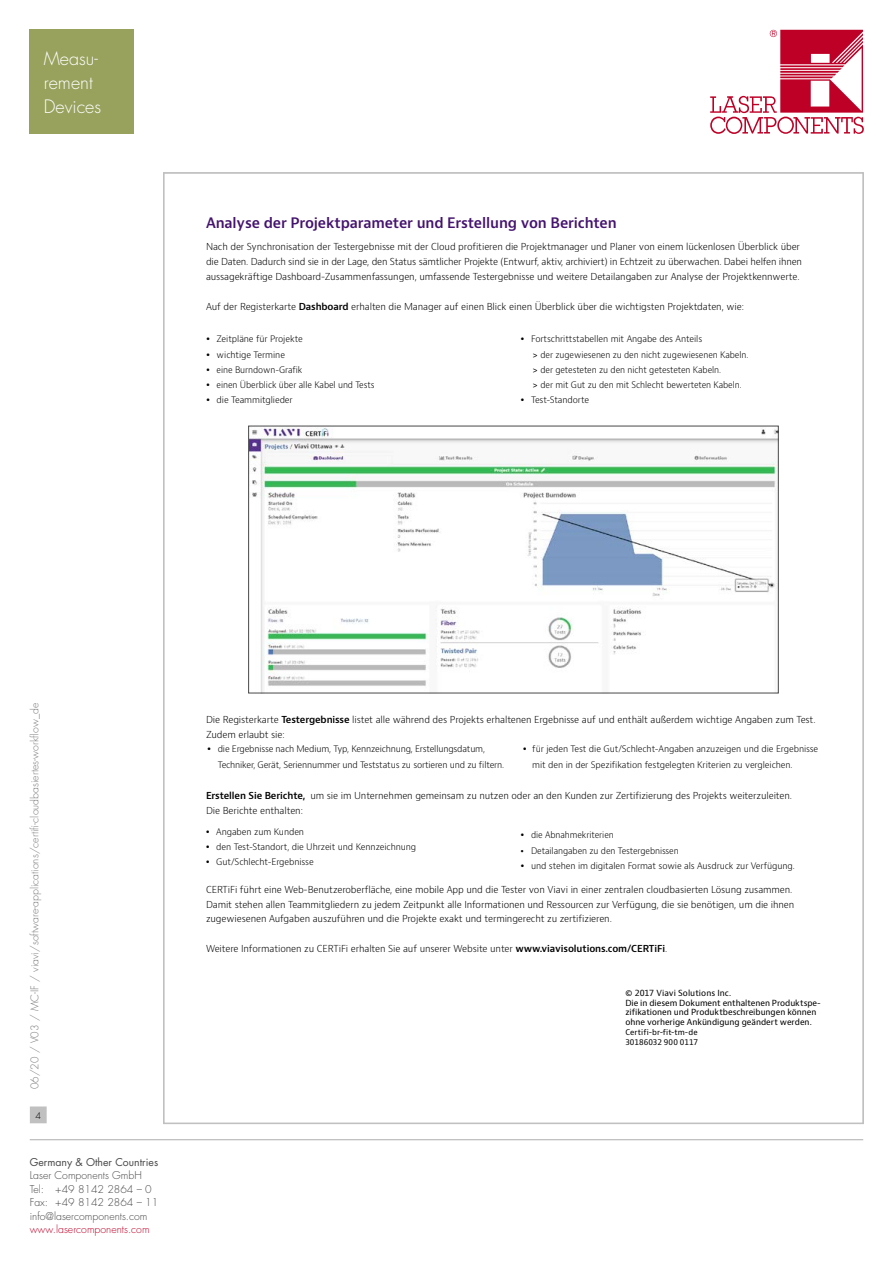
<style>
.page{position:relative;width:893px;height:1263px;background:#fff}
.page>*{position:absolute;margin:0;border:0;box-sizing:border-box;transform-origin:0 0}
.t1{font:300 18px/24px "Futura Std";color:#fff}
.t2{font:600 14.1px "Bernino Sans";letter-spacing:-.01em;color:#44136e}
.t3{font:300 10.5px "Futura Std";color:#7c7c7c}
.t4{font:300 10.5px/13.5px "Futura Std";color:#484848}
.t5{font:300 10.5px "Futura Std";color:#be0027}
.t6{font:10.5px "Futura Std";color:#484848}
.t7{font:300 9.45px/15.3px "Bernino Sans";letter-spacing:-.01em;color:#000}
.t8{font:300 9px "Futura Std";color:#000}
.t9{font:300 8.85px/15.3px "Bernino Sans";letter-spacing:-.01em;color:#000}
.t10{font:8.25px/9.9px "Bernino Sans";letter-spacing:-.005em;color:#000}
.t11{font:7.65px/9.9px "Bernino Sans";letter-spacing:.01em;color:#000}
.s1{font-weight:600}
.s2{font-weight:400}
.s3{font-size:18.75px}
</style>
<div class="page">
<svg style="left:710px;top:30px;width:153px;height:104px"></svg>
<hr style="left:30px;top:1139px;width:833px;height:1px;background:#c0c0c0">
<div style="left:31px;top:1107px;width:15px;height:16px;background:#c0c0c0"></div>
<div style="left:30px;top:1106px;width:17px;height:17px;border:1px solid #c0c0c0"></div>
<img style="left:250px;top:428px;width:527px;height:263px">
<div style="left:248px;top:426px;width:531px;height:267px;border:1px solid #484848"></div>
<div style="left:30px;top:30px;width:104px;height:104px;background:#98a25d"></div>
<h1 class="t1" style="left:44px;top:47px;width:59px">Measu&shy;rement<br>Devices</h1>
<h2 class="t2" style="left:206px;top:214px;width:412px">Analyse der Projektparameter und Erstellung von Berichten</h2>
<p class="t7" style="left:206px;top:239px;width:597px">Nach der Synchronisation der Testergebnisse mit der Cloud profitieren die Projektmanager und Planer von einem lückenlosen Überblick über die Daten. Dadurch sind sie in der Lage, den Status sämtlicher Projekte (Entwurf, aktiv, archiviert) in Echtzeit zu überwachen. Dabei helfen ihnen aussagekräftige Dashboard-Zusammenfassungen, umfassende Testergebnisse und weitere Detailangaben zur Analyse der Projektkennwerte.</p>
<p class="t7" style="left:206px;top:299px;width:539px">Auf der Registerkarte <span class="s1">Dashboard</span> erhalten die Manager auf einen Blick einen Überblick über die wichtigsten Projektdaten, wie:</p>
<p class="t9" style="left:217px;top:332px;width:159px">Zeitpläne für Projekte<br>wichtige Termine<br>eine Burndown-Grafik<br>einen Überblick über alle Kabel und Tests die Teammitglieder</p>
<p class="t9" style="left:531px;top:332px;width:219px">Fortschrittstabellen mit Angabe des Anteils<br><span class="s2">&gt;</span> der zugewiesenen zu den nicht zugewiesenen Kabeln. <span class="s2">&gt;</span> der getesteten zu den nicht getesteten Kabeln.<br><span class="s2">&gt;</span> der mit Gut zu den mit Schlecht bewerteten Kabeln.<br>Test-Standorte</p>
<p class="t3" style="left:28px;top:1089px;width:388px;rotate:-90deg">06/20 / V03 / MC-IF / viavi/software-applications/certifi-cloudbasiertes-workflow_de</p>
<p class="t8" style="left:35px;top:1110px;width:7px">4</p>
<p class="t6" style="left:30px;top:1155px;width:130px">Germany &amp; Other Countries</p>
<p class="t4" style="left:30px;top:1169px;width:130px">Laser Components GmbH<br>Tel: +49 8142 2864 – 0<br>Fax: +49 8142 2864 – 11 info@lasercomponents.com</p>
<p class="t5" style="left:30px;top:1223px;width:121px">www.lasercomponents.com</p>
<p class="t7" style="left:206px;top:712px;width:611px">Die Registerkarte <span class="s1">Testergebnisse</span> listet alle während des Projekts erhaltenen Ergebnisse auf und enthält außerdem wichtige Angaben zum Test.<br>Zudem erlaubt sie:</p>
<p class="t9" style="left:218px;top:742px;width:288px">die Ergebnisse nach Medium, Typ, Kennzeichnung, Erstellungsdatum,<br>Techniker, Gerät, Seriennummer und Teststatus zu sortieren und zu filtern.</p>
<p class="t9" style="left:532px;top:742px;width:288px">für jeden Test die Gut/Schlecht-Angaben anzuzeigen und die Ergebnisse mit den in der Spezifikation festgelegten Kriterien zu vergleichen.</p>
<p class="t7" style="left:206px;top:788px;width:587px"><span class="s1">Erstellen Sie Berichte,</span> um sie im Unternehmen gemeinsam zu nutzen oder an den Kunden zur Zertifizierung des Projekts weiterzuleiten.<br>Die Berichte enthalten:</p>
<p class="t9" style="left:216px;top:824px;width:201px">Angaben zum Kunden<br>den Test-Standort, die Uhrzeit und Kennzeichnung<br>Gut/Schlecht-Ergebnisse</p>
<p class="t9" style="left:531px;top:827px;width:84px">die Abnahmekriterien</p>
<p class="t9" style="left:531px;top:843px;width:265px;text-indent:-11px"><span class="s3">•</span> Detailangaben zu den Testergebnissen<br>und stehen im digitalen Format sowie als Ausdruck zur Verfügung.</p>
<p class="t7" style="left:206px;top:882px;width:590px;line-height:14.7px">CERTiFi führt eine Web-Benutzeroberfläche, eine mobile App und die Tester von Viavi in einer zentralen cloudbasierten Lösung zusammen.<br>Damit stehen allen Teammitgliedern zu jedem Zeitpunkt alle Informationen und Ressourcen zur Verfügung, die sie benötigen, um die ihnen zugewiesenen Aufgaben auszuführen und die Projekte exakt und termingerecht zu zertifizieren.</p>
<p class="t7" style="left:206px;top:941px;width:463px">Weitere Informationen zu CERTiFi erhalten Sie auf unserer Website unter <span class="s1">www.viavisolutions.com/CERTiFi</span>.</p>
<p class="t10" style="left:625px;top:988px;width:197px">© 2017 Viavi Solutions Inc.<br>Die in diesem Dokument enthaltenen Produktspe&shy;zifikationen und Produktbeschreibungen können ohne vorherige Ankündigung geändert werden.</p>
<p class="t11" style="left:625px;top:1027px;width:74px">Certifi-br-fit-tm-de<br>30186032 900 0117</p>
</div>
